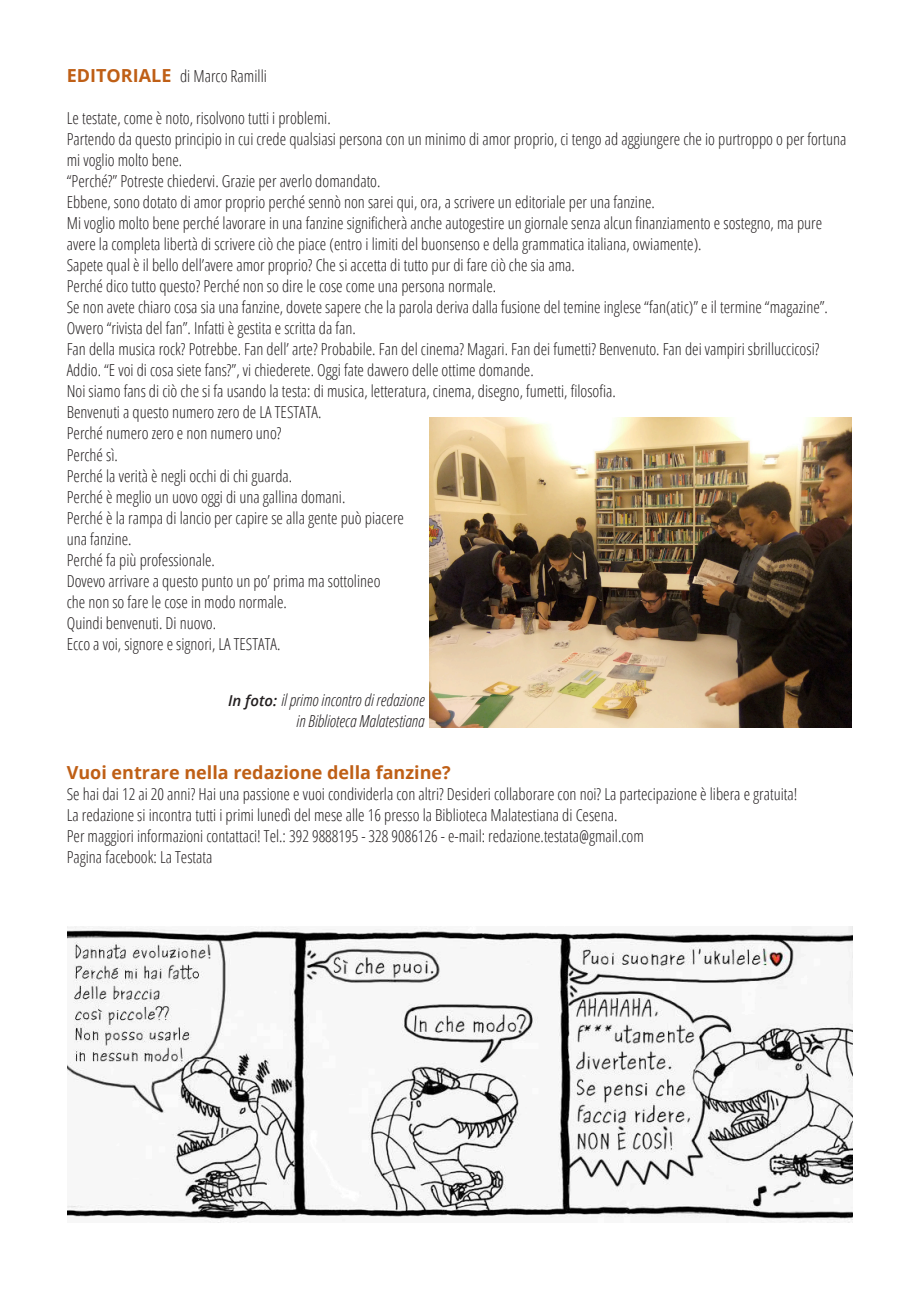
<style>
.page{position:relative;width:906px;height:1289px;background:#fff}
.page>*{position:absolute;margin:0;border:0;box-sizing:border-box;transform-origin:0 0}
.t1{font:700 18px "Open Sans";color:#bf5f16}
.t2{font:300 condensed 16.5px/21px "Open Sans";color:#231f20}
.t3{font:italic 300 condensed 16.5px/21px "Open Sans";color:#231f20;text-align:right}
.s1{font-weight:700;font-stretch:normal;font-size:18px;color:#bf5f16}
.s2{font-weight:600;font-stretch:normal;font-size:15px}
</style>
<div class="page">
<img style="left:68px;top:926px;width:784px;height:295px">
<img style="left:430px;top:417px;width:422px;height:310px">
<p class="t2" style="left:67px;top:65px;width:202px"><span class="s1">EDITORIALE</span> di Marco Ramilli</p>
<p class="t2" style="left:67px;top:107px;width:781px">Le testate, come è noto, risolvono tutti i problemi.<br>Partendo da questo principio in cui crede qualsiasi persona con un minimo di amor proprio, ci tengo ad aggiungere che io purtroppo o per fortuna mi voglio molto bene.<br>“Perché?” Potreste chiedervi. Grazie per averlo domandato.<br>Ebbene, sono dotato di amor proprio perché sennò non sarei qui, ora, a scrivere un editoriale per una fanzine.<br>Mi voglio molto bene perché lavorare in una fanzine significherà anche autogestire un giornale senza alcun finanziamento e sostegno, ma pure avere la completa libertà di scrivere ciò che piace (entro i limiti del buonsenso e della grammatica italiana, ovviamente).<br>Sapete qual è il bello dell’avere amor proprio? Che si accetta di tutto pur di fare ciò che sia ama.<br>Perché dico tutto questo? Perché non so dire le cose come una persona normale.<br>Se non avete chiaro cosa sia una fanzine, dovete sapere che la parola deriva dalla fusione del temine inglese “fan(atic)” e il termine “magazine”.<br>Ovvero “rivista del fan”. Infatti è gestita e scritta da fan.<br>Fan della musica rock? Potrebbe. Fan dell’ arte? Probabile. Fan del cinema? Magari. Fan dei fumetti? Benvenuto. Fan dei vampiri sbrilluccicosi?<br>Addio. “E voi di cosa siete fans?”, vi chiederete. Oggi fate davvero delle ottime domande.<br>Noi siamo fans di ciò che si fa usando la testa: di musica, letteratura, cinema, disegno, fumetti, filosofia.<br>Benvenuti a questo numero zero de LA TESTATA.<br>Perché numero zero e non numero uno?<br>Perché sì.<br>Perché la verità è negli occhi di chi guarda.<br>Perché è meglio un uovo oggi di una gallina domani.<br>Perché è la rampa di lancio per capire se alla gente può piacere<br>una fanzine.<br>Perché fa più professionale.<br>Dovevo arrivare a questo punto un po’ prima ma sottolineo<br>che non so fare le cose in modo normale.<br>Quindi benvenuti. Di nuovo.<br>Ecco a voi, signore e signori, LA TESTATA.</p>
<p class="t3" style="left:228px;top:689px;width:198px"><span class="s2">In foto:</span> il primo incontro di redazione in Biblioteca Malatestiana</p>
<p class="t1" style="left:67px;top:759px;width:385px">Vuoi entrare nella redazione della fanzine?</p>
<p class="t2" style="left:67px;top:783px;width:732px">Se hai dai 12 ai 20 anni? Hai una passione e vuoi condividerla con altri? Desideri collaborare con noi? La partecipazione è libera e gratuita!<br>La redazione si incontra tutti i primi lunedì del mese alle 16 presso la Biblioteca Malatestiana di Cesena.<br>Per maggiori informazioni contattaci! Tel.: 392 9888195 - 328 9086126 - e-mail: redazione.testata@gmail.com<br>Pagina facebook: La Testata</p>
</div>
